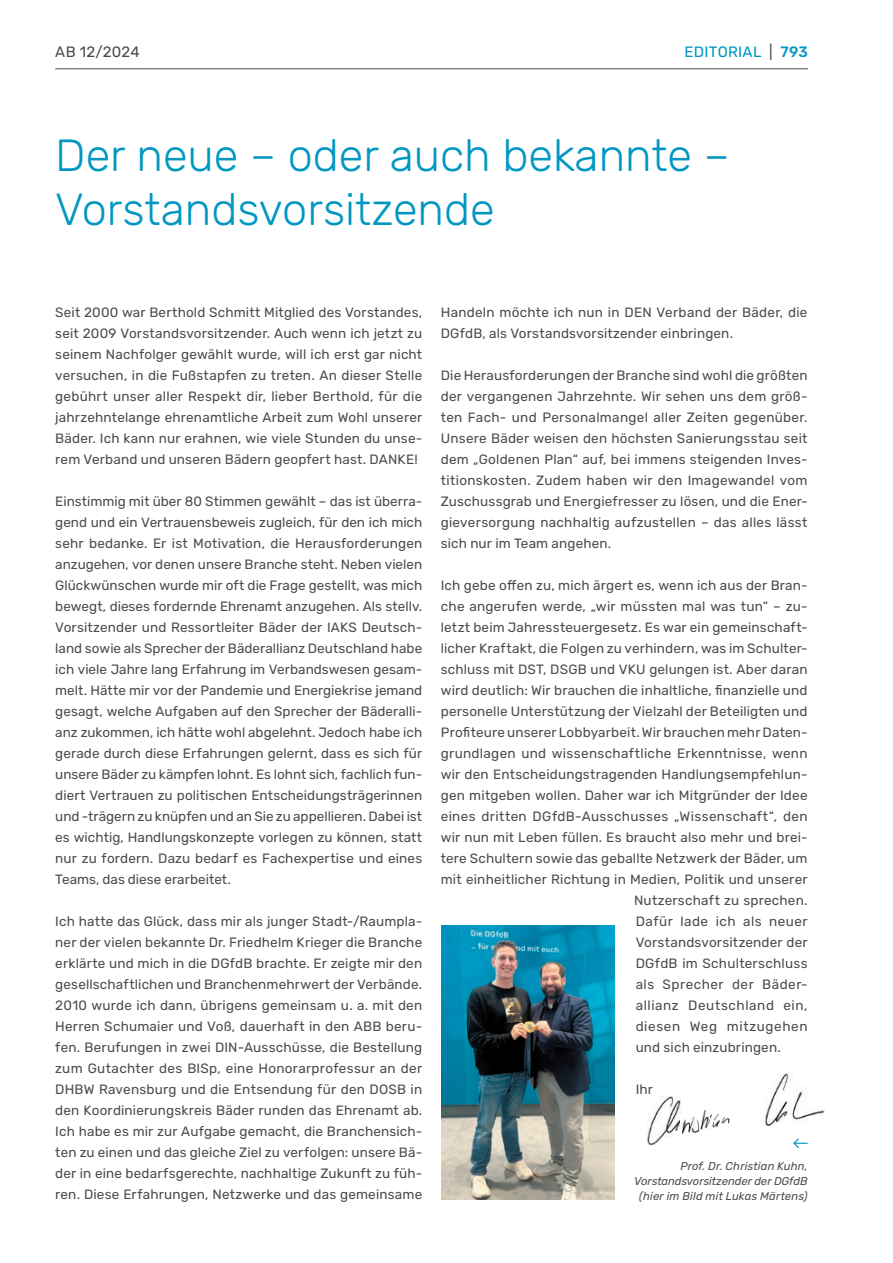
<style>
.page{position:relative;width:893px;height:1263px;background:#fff}
.page>*{position:absolute;margin:0;border:0;box-sizing:border-box;transform-origin:0 0}
.t1{font:300 45px/54px "Rubik";color:#0197c2}
.t2{font:15px "Rubik";letter-spacing:.015em;color:#0197c2}
.t3{font:15px "Rubik";letter-spacing:.015em;color:#4b4c4d}
.t4{font:13.5px/21px "Rubik";letter-spacing:.015em;color:#4b4c4d;text-align:justify}
.t5{font:13.5px "Rubik";letter-spacing:.035em;color:#4b4c4d}
.t6{font:13.5px "Rubik";letter-spacing:.04em;color:#4b4c4d}
.t7{font:13.5px "Rubik";letter-spacing:.045em;color:#4b4c4d}
.t8{font:italic 11.25px/15px "Rubik";letter-spacing:.005em;color:#4b4c4d;text-align:right}
.s1{color:#4b4c4d}
.s2{font-weight:500}
</style>
<div class="page">
<hr style="left:55px;top:68px;width:753px;height:1px;background:#4b4c4d">
<img style="left:441px;top:926px;width:174px;height:273px">
<svg style="left:793px;top:1138px;width:15px;height:10px"></svg>
<img style="left:647px;top:1096px;width:34px;height:50px">
<img style="left:682px;top:1116px;width:13px;height:18px">
<svg style="left:680px;top:1115px;width:1px;height:19px"></svg>
<img style="left:690px;top:1119px;width:11px;height:14px">
<img style="left:701px;top:1109px;width:12px;height:21px">
<svg style="left:699px;top:1119px;width:2px;height:11px"></svg>
<img style="left:765px;top:1073px;width:59px;height:53px">
<img style="left:710px;top:1112px;width:20px;height:16px">
<p class="t3" style="left:55px;top:43px;width:86px">AB 12/2024</p>
<p class="t2" style="left:685px;top:43px;width:125px">EDITORIAL <span class="s1">|</span> <span class="s2">793</span></p>
<h1 class="t1" style="left:55px;top:129px;width:676px">Der neue – oder auch bekannte –<br>Vorstandsvorsitzende</h1>
<p class="t4" style="left:55px;top:302px;width:368px">Seit 2000 war Berthold Schmitt Mitglied des Vorstandes, seit 2009 Vorstandsvorsitzender. Auch wenn ich jetzt zu seinem Nachfolger gewählt wurde, will ich erst gar nicht versuchen, in die Fußstapfen zu treten. An dieser Stelle gebührt unser aller Respekt dir, lieber Berthold, für die jahrzehntelange ehrenamtliche Arbeit zum Wohl unserer Bäder. Ich kann nur erahnen, wie viele Stunden du unse&shy;rem Verband und unseren Bädern geopfert hast. DANKE!</p>
<p class="t4" style="left:55px;top:491px;width:369px">Einstimmig mit über 80 Stimmen gewählt – das ist überra&shy;gend und ein Vertrauensbeweis zugleich, für den ich mich sehr bedanke. Er ist Motivation, die Herausforderungen anzugehen, vor denen unsere Branche steht. Neben vielen Glückwünschen wurde mir oft die Frage gestellt, was mich bewegt, dieses fordernde Ehrenamt anzugehen. Als stellv.<br>Vorsitzender und Ressortleiter Bäder der IAKS Deutsch&shy;land sowie als Sprecher der Bäderallianz Deutschland habe ich viele Jahre lang Erfahrung im Verbandswesen gesam&shy;melt. Hätte mir vor der Pandemie und Energiekrise jemand gesagt, welche Aufgaben auf den Sprecher der Bäderalli&shy;anz zukommen, ich hätte wohl abgelehnt. Jedoch habe ich gerade durch diese Erfahrungen gelernt, dass es sich für unsere Bäder zu kämpfen lohnt. Es lohnt sich, fachlich fun&shy;diert Vertrauen zu politischen Entscheidungsträgerinnen und -trägern zu knüpfen und an Sie zu appellieren. Dabei ist es wichtig, Handlungskonzepte vorlegen zu können, statt nur zu fordern. Dazu bedarf es Fachexpertise und eines Teams, das diese erarbeitet.</p>
<p class="t4" style="left:55px;top:911px;width:368px">Ich hatte das Glück, dass mir als junger Stadt-/Raumpla&shy;ner der vielen bekannte Dr. Friedhelm Krieger die Branche erklärte und mich in die DGfdB brachte. Er zeigte mir den gesellschaftlichen und Branchenmehrwert der Verbände.<br>2010 wurde ich dann, übrigens gemeinsam u. a. mit den Herren Schumaier und Voß, dauerhaft in den ABB beru&shy;fen. Berufungen in zwei DIN-Ausschüsse, die Bestellung zum Gutachter des BISp, eine Honorarprofessur an der DHBW Ravensburg und die Entsendung für den DOSB in den Koordinierungskreis Bäder runden das Ehrenamt ab.<br>Ich habe es mir zur Aufgabe gemacht, die Branchensich&shy;ten zu einen und das gleiche Ziel zu verfolgen: unsere Bä&shy;der in eine bedarfsgerechte, nachhaltige Zukunft zu füh&shy;ren. Diese Erfahrungen, Netzwerke und das gemeinsame</p>
<p class="t4" style="left:441px;top:302px;width:368px">Handeln möchte ich nun in DEN Verband der Bäder, die<br>DGfdB, als Vorstandsvorsitzender einbringen.</p>
<p class="t4" style="left:441px;top:365px;width:368px">Die Herausforderungen der Branche sind wohl die größten der vergangenen Jahrzehnte. Wir sehen uns dem größ&shy;ten Fach- und Personalmangel aller Zeiten gegenüber.<br>Unsere Bäder weisen den höchsten Sanierungsstau seit dem „Goldenen Plan“ auf, bei immens steigenden Inves&shy;titionskosten. Zudem haben wir den Imagewandel vom Zuschussgrab und Energiefresser zu lösen, und die Ener&shy;gieversorgung nachhaltig aufzustellen – das alles lässt sich nur im Team angehen.</p>
<p class="t4" style="left:441px;top:575px;width:368px">Ich gebe offen zu, mich ärgert es, wenn ich aus der Bran-</p>
<p class="t4" style="left:441px;top:596px;width:368px">che angerufen werde, „wir müssten mal was tun“ – zu-</p>
<p class="t4" style="left:441px;top:617px;width:368px">letzt beim Jahressteuergesetz. Es war ein gemeinschaft-</p>
<p class="t4" style="left:441px;top:638px;width:368px">licher Kraftakt, die Folgen zu verhindern, was im Schulter-</p>
<p class="t4" style="left:441px;top:659px;width:368px">schluss mit DST, DSGB und VKU gelungen ist. Aber daran</p>
<p class="t4" style="left:441px;top:680px;width:368px">wird deutlich: Wir brauchen die inhaltliche, finanzielle und</p>
<p class="t4" style="left:441px;top:701px;width:368px">personelle Unterstützung der Vielzahl der Beteiligten und</p>
<p class="t4" style="left:441px;top:722px;width:368px">Profiteure unserer Lobbyarbeit. Wir brauchen mehr Daten-</p>
<p class="t4" style="left:441px;top:743px;width:368px">grundlagen und wissenschaftliche Erkenntnisse, wenn</p>
<p class="t4" style="left:441px;top:764px;width:368px">wir den Entscheidungstragenden Handlungsempfehlun-</p>
<p class="t4" style="left:441px;top:785px;width:368px">gen mitgeben wollen. Daher war ich Mitgründer der Idee</p>
<p class="t4" style="left:441px;top:806px;width:368px">eines dritten DGfdB-Ausschusses „Wissenschaft“, den</p>
<p class="t4" style="left:441px;top:827px;width:368px">wir nun mit Leben füllen. Es braucht also mehr und brei-</p>
<p class="t4" style="left:441px;top:848px;width:368px">tere Schultern sowie das geballte Netzwerk der Bäder, um</p>
<p class="t4" style="left:441px;top:869px;width:368px">mit einheitlicher Richtung in Medien, Politik und unserer</p>
<p class="t4" style="left:634px;top:890px;width:175px">Nutzerschaft zu sprechen.</p>
<p class="t5" style="left:636px;top:914px;width:173px">Dafür lade ich als neuer</p>
<p class="t4" style="left:636px;top:932px;width:173px">Vorstandsvorsitzender der</p>
<p class="t4" style="left:636px;top:953px;width:173px">DGfdB im Schulterschluss</p>
<p class="t5" style="left:636px;top:977px;width:173px">als Sprecher der Bäder-</p>
<p class="t6" style="left:636px;top:998px;width:173px">allianz Deutschland ein,</p>
<p class="t7" style="left:636px;top:1019px;width:173px">diesen Weg mitzugehen</p>
<p class="t4" style="left:636px;top:1037px;width:147px">und sich einzubringen.</p>
<p class="t4" style="left:636px;top:1079px;width:19px">Ihr</p>
<p class="t8" style="left:634px;top:1158px;width:175px">Prof. Dr. Christian Kuhn,<br>Vorstandsvorsitzender der DGfdB (hier im Bild mit Lukas Märtens)</p>
</div>
